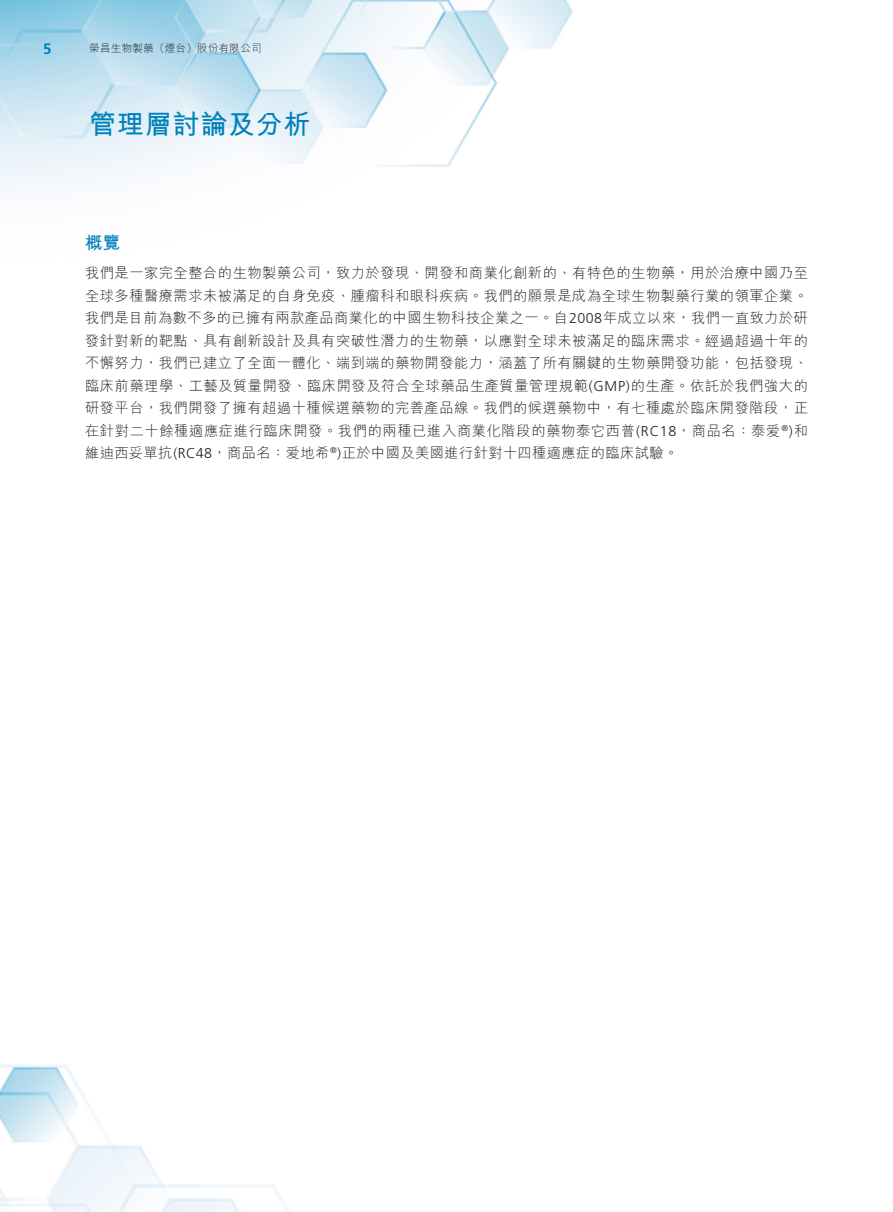
<style>
.page{position:relative;width:893px;height:1212px;background:#fff}
.page>*{position:absolute;margin:0;border:0;box-sizing:border-box;transform-origin:0 0}
.t1{font:700 27px "M Hei HK";letter-spacing:.03em;color:#0081bb}
.t2{font:700 17.25px "M Hei HK";color:#0081bb}
.t3{font:700 15px "Frutiger LT Std";color:#0081bb}
.t4{font:300 14.25px/22.5px "M Hei HK";letter-spacing:.035em;color:#231f20;text-align:right}
.t5{font:300 10.5px "M Hei HK";letter-spacing:.03em;color:#231f20}
.t6{font:300 8.25px "Frutiger LT Std";color:#231f20}
.s1{font-family:"Frutiger LT Std"}
.s2{font-family:"M Hei HKS"}
.s3{font-size:14.25px}
</style>
<div class="page">
<img style="left:0;top:0;width:573px;height:1212px">
<p class="t3" style="left:43px;top:40px;width:10px">5</p>
<p class="t5" style="left:89px;top:43px;width:174px">榮昌生物製藥（煙台）股份有限公司</p>
<h1 class="t1" style="left:89px;top:104px;width:223px">管理層討論及分析</h1>
<p class="t2" style="left:85px;top:230px;width:36px">概覽</p>
<p class="t4" style="left:85px;top:261px;width:724px">我們是一家完全整合的生物製藥公司，致力於發現、開發和商業化創新的、有特色的生物藥，用於治療中國乃至全球多種醫療需求未被滿足的自身免疫、腫瘤科和眼科疾病。我們的願景是成為全球生物製藥行業的領軍企業。我們是目前為數不多的已擁有兩款產品商業化的中國生物科技企業之一。自<span class="s1">2008</span>年成立以來，我們一直致力於研發針對新的靶點、具有創新設計及具有突破性潛力的生物藥，以應對全球未被滿足的臨床需求。經過超過十年的不懈努力，我們已建立了全面一體化、端到端的藥物開發能力，涵蓋了所有關鍵的生物藥開發功能，包括發現、臨床前藥理學、工藝及質量開發、臨床開發及符合全球藥品生產質量管理規範<span class="s1">(GMP)</span>的生產。依託於我們強大的研發平台，我們開發了擁有超過十種候選藥物的完善產品線。我們的候選藥物中，有七種處於臨床開發階段，正和</p>
<p class="t4" style="left:342px;top:419px;width:440px;text-align:left;text-indent:-257px">在針對二十餘種適應症進行臨床開發。我們的兩種已進入商業化階段的藥物泰它西普<span class="s1">(RC18</span>，商品名：泰<span class="s2">愛</span>正於中國及美國進行針對十四種適應症的臨床試驗。</p>
<p class="t6" style="left:781px;top:423px;width:13px">®<span class="s3">)</span></p>
<p class="t4" style="left:85px;top:441px;width:246px">維迪西妥單抗<span class="s1">(RC48</span>，商品名：<span class="s2">愛</span>地希</p>
<p class="t6" style="left:330px;top:446px;width:12px">®<span class="s3">)</span></p>
</div>
